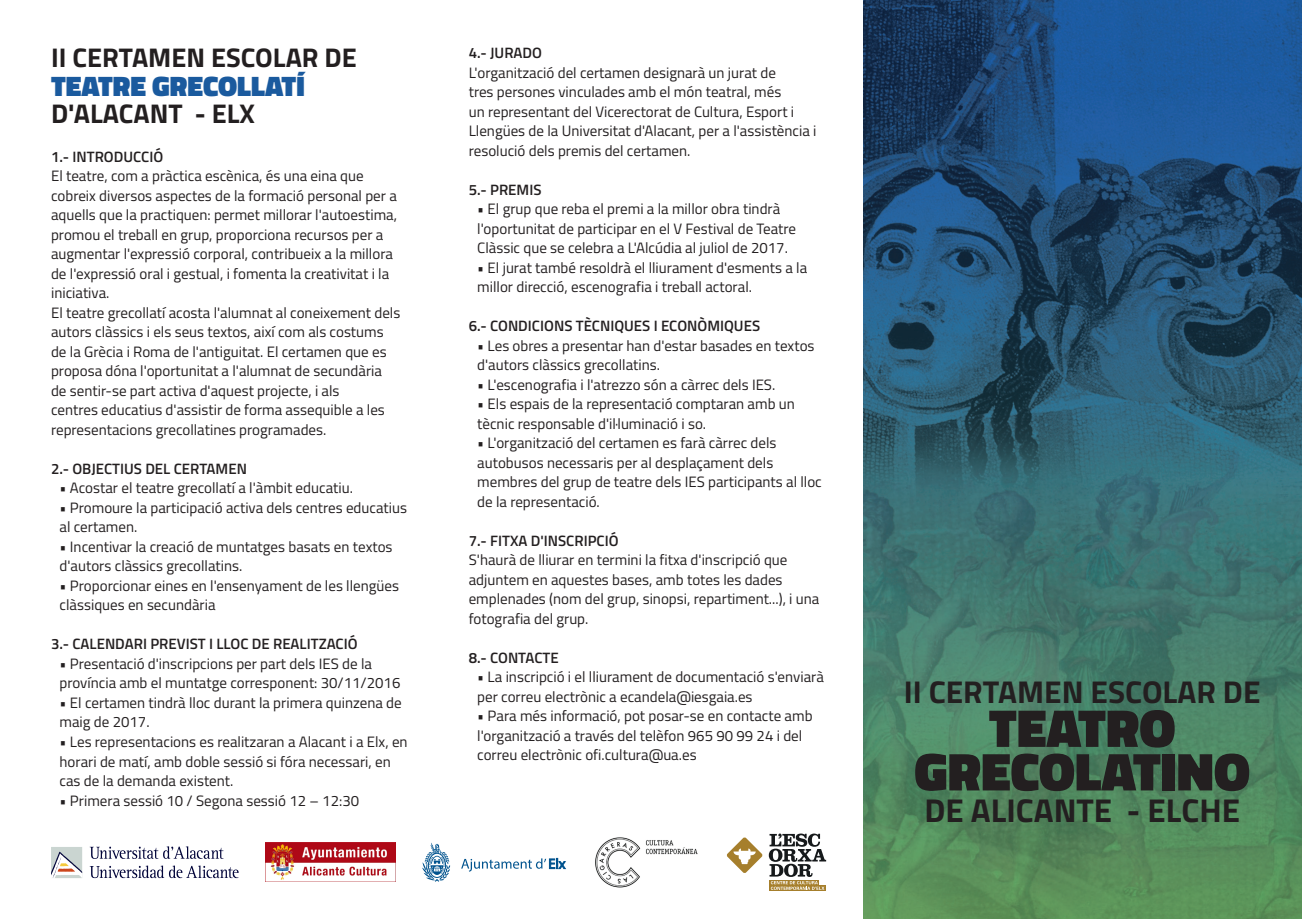
<style>
.page{position:relative;width:1302px;height:919px;background:#fff}
.page>*{position:absolute;margin:0;border:0;box-sizing:border-box;transform-origin:0 0}
.t1{font:900 54px/43.5px "Titillium";color:#231f20;text-align:center}
.t2{font:700 33px "Titillium";color:#231f20}
.t3{font:700 31.5px "Titillium";color:#231f20}
.t4{font:900 28.5px "Titillium";color:#1a5a9e}
.t5{font:700 27px "Titillium";color:#231f20}
.t6{font:15px/19.5px "Titillium";color:#231f20}
.t7{font:600 15px "Titillium";color:#231f20}
</style>
<div class="page">
<img style="left:863px;top:0;width:438px;height:918px">
<svg style="left:90px;top:865px;width:148px;height:12px"></svg>
<svg style="left:90px;top:846px;width:133px;height:12px"></svg>
<div style="left:51px;top:846px;width:31px;height:32px;background:#cad5d1"></div>
<svg style="left:51px;top:851px;width:31px;height:27px"></svg>
<img style="left:265px;top:842px;width:130px;height:39px">
<img style="left:595px;top:837px;width:103px;height:51px">
<svg style="left:461px;top:858px;width:105px;height:13px"></svg>
<svg style="left:422px;top:842px;width:28px;height:39px"></svg>
<svg style="left:726px;top:837px;width:36px;height:36px"></svg>
<svg style="left:769px;top:889px;width:56px;height:1px"></svg>
<svg style="left:768px;top:833px;width:58px;height:56px"></svg>
<h3 class="t5" style="left:51px;top:37px;width:307px">II CERTAMEN ESCOLAR DE</h3>
<h3 class="t4" style="left:51px;top:65px;width:255px">TEATRE GRECOLLATÍ</h3>
<h3 class="t5" style="left:51px;top:92px;width:205px">D'ALACANT - ELX</h3>
<p class="t7" style="left:51px;top:145px;width:114px">1.- INTRODUCCIÓ</p>
<p class="t6" style="left:51px;top:165px;width:351px">El teatre, com a pràctica escènica, és una eina que cobreix diversos aspectes de la formació personal per a aquells que la practiquen: permet millorar l'autoestima, promou el treball en grup, proporciona recursos per a augmentar l'expressió corporal, contribueix a la millora de l'expressió oral i gestual, i fomenta la creativitat i la iniciativa.<br>El teatre grecollatí acosta l'alumnat al coneixement dels autors clàssics i els seus textos, així com als costums de la Grècia i Roma de l'antiguitat. El certamen que es proposa dóna l'oportunitat a l'alumnat de secundària de sentir-se part activa d'aquest projecte, i als<br>centres educatius d'assistir de forma assequible a les representacions grecollatines programades.</p>
<p class="t7" style="left:51px;top:457px;width:197px">2.- OBJECTIUS DEL CERTAMEN</p>
<p class="t6" style="left:60px;top:477px;width:295px">• Acostar el teatre grecollatí a l'àmbit educatiu.</p>
<p class="t6" style="left:60px;top:497px;width:349px">• Promoure la participació activa dels centres educatius al certamen.</p>
<p class="t6" style="left:60px;top:536px;width:334px">• Incentivar la creació de muntatges basats en textos d'autors clàssics grecollatins.</p>
<p class="t6" style="left:60px;top:575px;width:341px">• Proporcionar eines en l'ensenyament de les llengües clàssiques en secundària</p>
<p class="t7" style="left:51px;top:633px;width:308px">3.- CALENDARI PREVIST I LLOC DE REALITZACIÓ</p>
<p class="t6" style="left:60px;top:653px;width:342px">• Presentació d'inscripcions per part dels IES de la província amb el muntatge corresponent: 30/11/2016</p>
<p class="t6" style="left:60px;top:692px;width:344px">• El certamen tindrà lloc durant la primera quinzena de maig de 2017.</p>
<p class="t6" style="left:60px;top:731px;width:349px">• Les representacions es realitzaran a Alacant i a Elx, en horari de matí, amb doble sessió si fóra necessari, en cas de la demanda existent.</p>
<p class="t6" style="left:60px;top:789px;width:301px">• Primera sessió 10 / Segona sessió 12 – 12:30</p>
<p class="t7" style="left:468px;top:42px;width:75px">4.- JURADO</p>
<p class="t6" style="left:468px;top:62px;width:349px">L'organització del certamen designarà un jurat de<br>tres persones vinculades amb el món teatral, més<br>un representant del Vicerectorat de Cultura, Esport i Llengües de la Universitat d'Alacant, per a l'assistència i resolució dels premis del certamen.</p>
<p class="t7" style="left:468px;top:178px;width:74px">5.- PREMIS</p>
<p class="t6" style="left:477px;top:198px;width:320px">• El grup que reba el premi a la millor obra tindrà l'oportunitat de participar en el V Festival de Teatre<br>Clàssic que se celebra a L'Alcúdia al juliol de 2017.</p>
<p class="t6" style="left:477px;top:257px;width:331px">• El jurat també resoldrà el lliurament d'esments a la millor direcció, escenografia i treball actoral.</p>
<p class="t7" style="left:468px;top:315px;width:293px">6.- CONDICIONS TÈCNIQUES I ECONÒMIQUES</p>
<p class="t6" style="left:477px;top:335px;width:339px">• Les obres a presentar han d'estar basades en textos d'autors clàssics grecollatins.</p>
<p class="t6" style="left:477px;top:374px;width:299px">• L'escenografia i l'atrezzo són a càrrec dels IES.</p>
<p class="t6" style="left:477px;top:393px;width:319px">• Els espais de la representació comptaran amb un tècnic responsable d'il·luminació i so.</p>
<p class="t6" style="left:477px;top:432px;width:346px">• L'organització del certamen es farà càrrec dels autobusos necessaris per al desplaçament dels membres del grup de teatre dels IES participants al lloc de la representació.</p>
<p class="t7" style="left:468px;top:529px;width:151px">7.- FITXA D'INSCRIPCIÓ</p>
<p class="t6" style="left:468px;top:549px;width:352px">S'haurà de lliurar en termini la fitxa d'inscripció que adjuntem en aquestes bases, amb totes les dades emplenades (nom del grup, sinopsi, repartiment...), i una fotografia del grup.</p>
<p class="t7" style="left:468px;top:646px;width:91px">8.- CONTACTE</p>
<p class="t6" style="left:477px;top:666px;width:348px">• La inscripció i el lliurament de documentació s'enviarà per correu electrònic a ecandela@iesgaia.es</p>
<p class="t6" style="left:477px;top:705px;width:337px">• Para més informació, pot posar-se en contacte amb l'organització a través del telèfon 965 90 99 24 i del correu electrònic ofi.cultura@ua.es</p>
<h3 class="t3" style="left:903px;top:668px;width:358px">II CERTAMEN ESCOLAR DE</h3>
<h1 class="t1" style="left:914px;top:706px;width:337px">TEATRO<br>GRECOLATINO</h1>
<h2 class="t2" style="left:924px;top:785px;width:317px">DE ALICANTE - ELCHE</h2>
</div>
